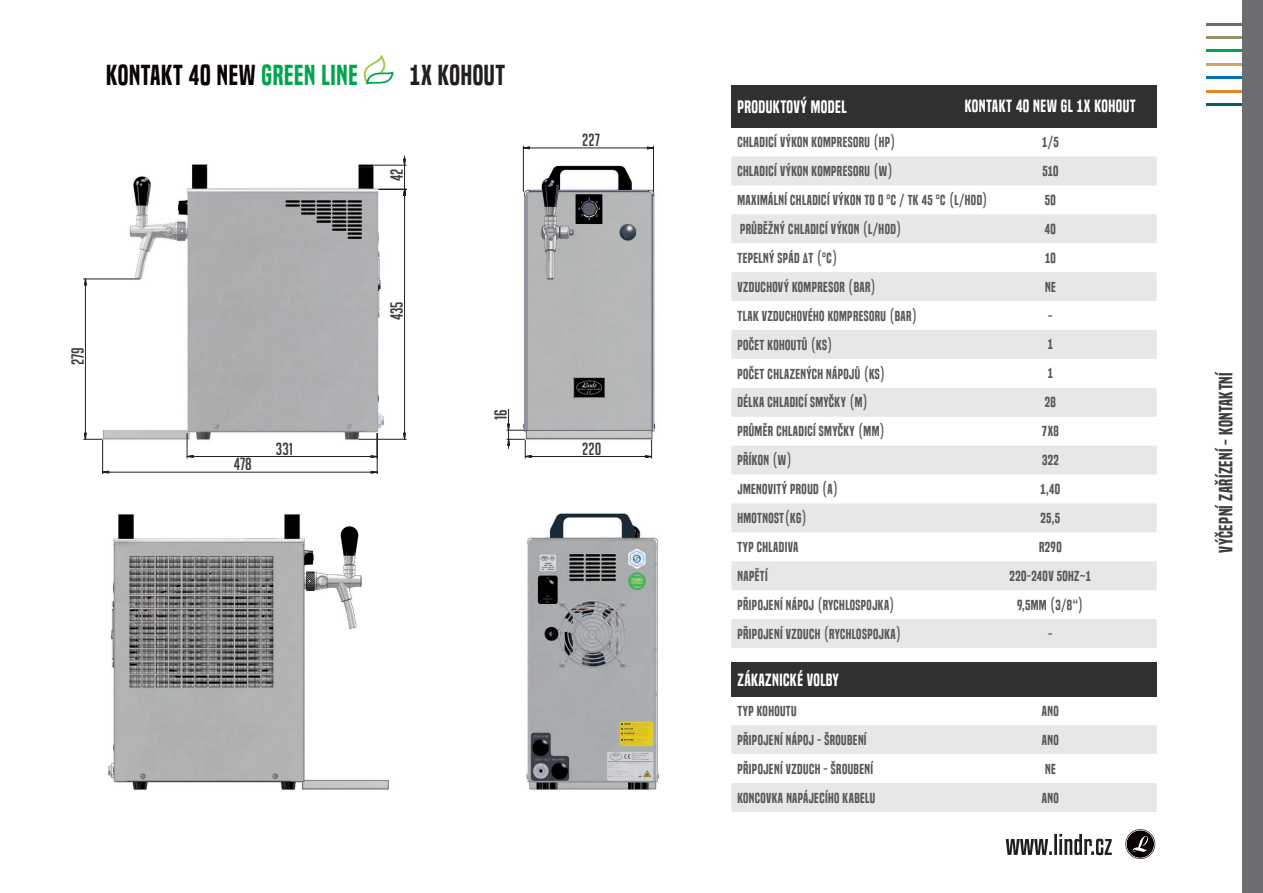
<style>
.page{position:relative;width:1263px;height:893px;background:#fff}
.page>*{position:absolute;margin:0;border:0;box-sizing:border-box;transform-origin:0 0}
.t1{font:27px "Built Titling Sb";letter-spacing:.025em;color:#080302}
.t2{font:27px "Built Titling Sb";letter-spacing:.025em;color:#231f20}
.t3{font:18px "Built Titling Sb";letter-spacing:.025em;color:#3e3e3f}
.t4{font:17.25px "Big Noodle Titling";color:#3e3e3f}
.t5{font:16.8px "Built Titling Sb";letter-spacing:.025em;color:#fff}
.t6{font:16.5px "Built Titling Sb";letter-spacing:.025em;color:#fff}
.t7{font:13.5px/29px "Built Titling Sb";letter-spacing:.03em;color:#57585a}
.s1{color:#00a54f}
</style>
<div class="page">
<hr style="left:1206px;top:50px;width:57px;height:2px;background:#00a54f">
<hr style="left:1206px;top:63px;width:57px;height:3px;background:#cfa566">
<hr style="left:1206px;top:36px;width:57px;height:3px;background:#9c8f6b">
<hr style="left:1206px;top:23px;width:57px;height:2px;background:#6c6d70">
<hr style="left:1206px;top:90px;width:57px;height:2px;background:#e18724">
<hr style="left:1206px;top:76px;width:57px;height:3px;background:#0072bc">
<hr style="left:1206px;top:103px;width:57px;height:3px;background:#01606a">
<div style="left:1242px;top:0;width:21px;height:893px;background:#6c6d70"></div>
<svg style="left:1125px;top:829px;width:30px;height:30px"></svg>
<svg style="left:1006px;top:834px;width:106px;height:21px"></svg>
<img style="left:83px;top:145px;width:573px;height:330px">
<img style="left:526px;top:513px;width:133px;height:277px">
<img style="left:108px;top:514px;width:281px;height:277px">
<hr style="left:523px;top:146px;width:1px;height:45px;background:#231f20">
<hr style="left:653px;top:146px;width:1px;height:45px;background:#231f20">
<svg style="left:379px;top:156px;width:27px;height:3px"></svg>
<svg style="left:523px;top:146px;width:131px;height:3px"></svg>
<svg style="left:84px;top:159px;width:426px;height:287px"></svg>
<svg style="left:507px;top:409px;width:145px;height:49px"></svg>
<svg style="left:84px;top:433px;width:294px;height:41px"></svg>
<div style="left:731px;top:662px;width:426px;height:34px;background:#312f30"></div>
<div style="left:731px;top:725px;width:426px;height:87px;background:#e6e7e9"></div>
<div style="left:731px;top:754px;width:426px;height:29px;background:#fff"></div>
<div style="left:731px;top:85px;width:426px;height:43px;background:#312f30"></div>
<svg style="left:731px;top:156px;width:426px;height:492px"></svg>
<svg style="left:731px;top:214px;width:426px;height:318px;fill:#e6e7e9"></svg>
<svg style="left:364px;top:55px;width:30px;height:29px"></svg>
<h1 class="t1" style="left:106px;top:59px;width:253px">KONTAKT 40 NEW <span class="s1">GREEN LINE</span></h1>
<h1 class="t2" style="left:410px;top:59px;width:97px">1X KOHOUT</h1>
<p class="t4" style="left:387px;top:181px;width:14px;rotate:-90deg">42</p>
<p class="t4" style="left:68px;top:365px;width:20px;rotate:-90deg">279</p>
<p class="t4" style="left:234px;top:455px;width:20px">478</p>
<p class="t4" style="left:276px;top:439px;width:19px">331</p>
<p class="t4" style="left:387px;top:320px;width:21px;rotate:-90deg">435</p>
<p class="t4" style="left:491px;top:420px;width:12px;rotate:-90deg">16</p>
<p class="t4" style="left:582px;top:131px;width:19px">227</p>
<p class="t4" style="left:582px;top:439px;width:21px">220</p>
<p class="t5" style="left:737px;top:97px;width:111px">PRODUKTOVÝ MODEL</p>
<p class="t7" style="left:737px;top:128px;width:252px">CHLADICÍ VÝKON KOMPRESORU (HP)<br>CHLADICÍ VÝKON KOMPRESORU (W)<br>MAXIMÁLNÍ CHLADICÍ VÝKON TO 0 °C / TK 45 °C (L/HOD)<br>PRŮBĚŽNÝ CHLADICÍ VÝKON (L/HOD)<br>TEPELNÝ SPÁD ΔT (°C)<br>VZDUCHOVÝ KOMPRESOR (BAR)<br>TLAK VZDUCHOVÉHO KOMPRESORU (BAR)<br>POČET KOHOUTŮ (KS)<br>POČET CHLAZENÝCH NÁPOJŮ (KS)<br>DÉLKA CHLADICÍ SMYČKY (M)<br>PRŮMĚR CHLADICÍ SMYČKY (MM)<br>PŘÍKON (W)<br>JMENOVITÝ PROUD (A)<br>HMOTNOST(KG)<br>TYP CHLADIVA<br>NAPĚTÍ<br>PŘIPOJENÍ NÁPOJ (RYCHLOSPOJKA)<br>PŘIPOJENÍ VZDUCH (RYCHLOSPOJKA)</p>
<p class="t6" style="left:965px;top:97px;width:173px">KONTAKT 40 NEW GL 1X KOHOUT</p>
<p class="t7" style="left:1010px;top:128px;width:83px;text-align:center">1/5<br>510<br>50<br>40<br>10<br>NE<br>-<br>1<br>1<br>28<br>7X8<br>322<br>1,40<br>25,5<br>R290<br>220-240V 50HZ~1<br>9,5MM (3/8“)<br>-</p>
<p class="t6" style="left:737px;top:670px;width:103px">ZÁKAZNICKÉ VOLBY</p>
<p class="t7" style="left:737px;top:696px;width:139px">TYP KOHOUTU<br>PŘIPOJENÍ NÁPOJ - ŠROUBENÍ<br>PŘIPOJENÍ VZDUCH - ŠROUBENÍ<br>KONCOVKA NAPÁJECÍHO KABELU</p>
<p class="t7" style="left:1042px;top:697px;width:18px">ANO<br>ANO<br>NE<br>ANO</p>
<h2 class="t3" style="left:1215px;top:553px;width:182px;rotate:-90deg">VÝČEPNÍ ZAŘÍZENÍ - KONTAKTNÍ</h2>
</div>
